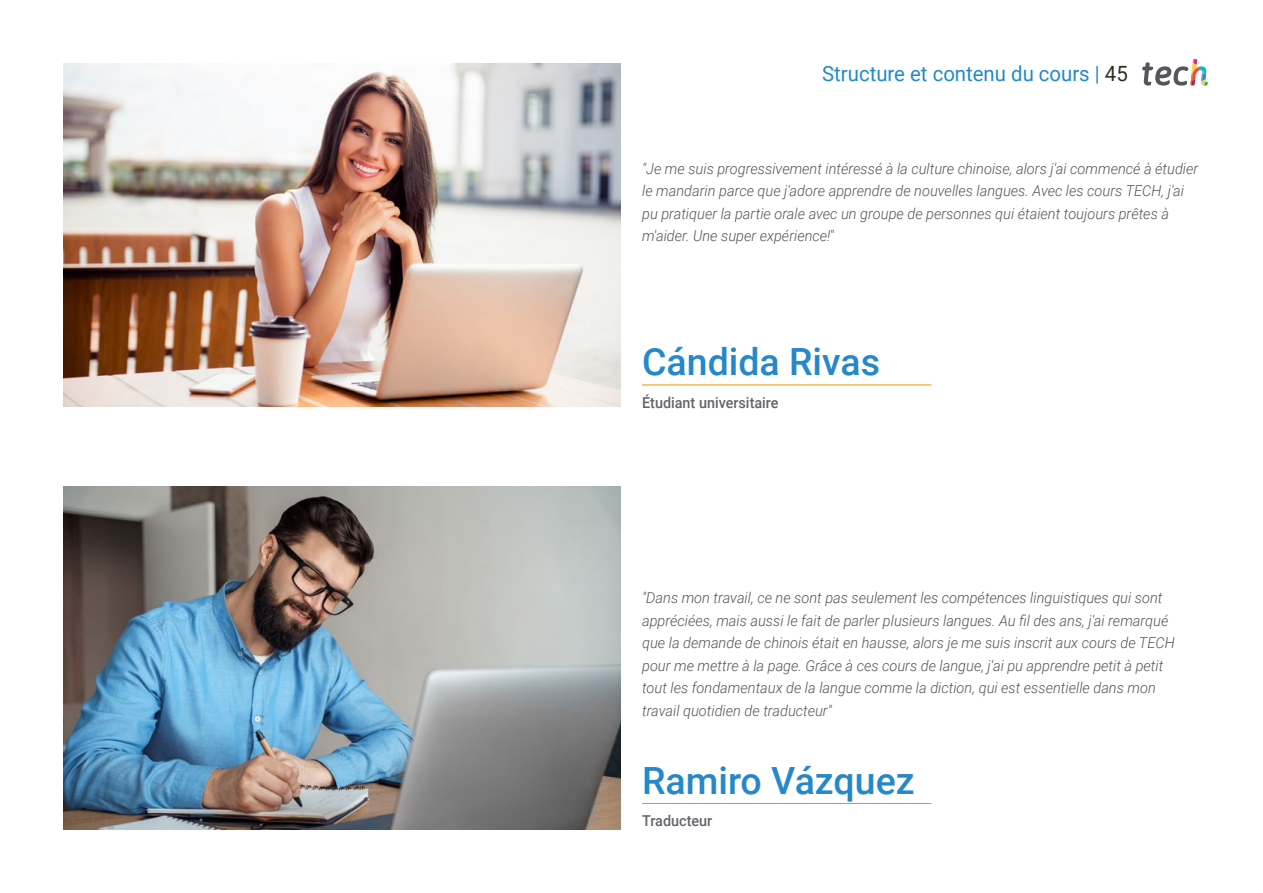
<style>
.page{position:relative;width:1263px;height:893px;background:#fff}
.page>*{position:absolute;margin:0;border:0;box-sizing:border-box;transform-origin:0 0}
.t1{font:500 37.5px "Roboto";color:#2488c9}
.t2{font:21px "Roboto";color:#2488c9}
.t3{font:italic 300 15px/22.5px "Roboto";color:#52555b}
.t4{font:500 15px "Roboto";color:#61646a;scale:.96 1}
.s1{color:#312e20}
.s2{font-style:normal}
</style>
<div class="page">
<svg style="left:1142px;top:59px;width:66px;height:27px"></svg>
<hr style="left:642px;top:385px;width:289px;height:1px;background:#f39200">
<img style="left:64px;top:64px;width:557px;height:343px">
<hr style="left:642px;top:803px;width:289px;height:1px;background:#f39200">
<img style="left:64px;top:486px;width:557px;height:343px">
<h2 class="t2" style="left:822px;top:59px;width:307px">Structure et contenu du cours | <span class="s1">45</span></h2>
<p class="t3" style="left:642px;top:157px;width:558px">"Je me suis progressivement intéressé à la culture chinoise, alors j'ai commencé à étudier le mandarin parce que j'adore apprendre de nouvelles langues. Avec les cours TECH, j'ai pu pratiquer la partie orale avec un groupe de personnes qui étaient toujours prêtes à m'aider. Une super expérience!<span class="s2">"</span></p>
<h1 class="t1" style="left:642px;top:336px;width:240px">Cándida Rivas</h1>
<p class="t4" style="left:642px;top:392px;width:144px">Étudiant universitaire</p>
<p class="t3" style="left:642px;top:586px;width:534px">"Dans mon travail, ce ne sont pas seulement les compétences linguistiques qui sont appréciées, mais aussi le fait de parler plusieurs langues. Au fil des ans, j'ai remarqué que la demande de chinois était en hausse, alors je me suis inscrit aux cours de TECH pour me mettre à la page. Grâce à ces cours de langue, j'ai pu apprendre petit à petit tout les fondamentaux de la langue comme la diction, qui est essentielle dans mon travail quotidien de traducteur"</p>
<h1 class="t1" style="left:642px;top:754px;width:274px">Ramiro Vázquez</h1>
<p class="t4" style="left:642px;top:810px;width:75px">Traducteur</p>
</div>
